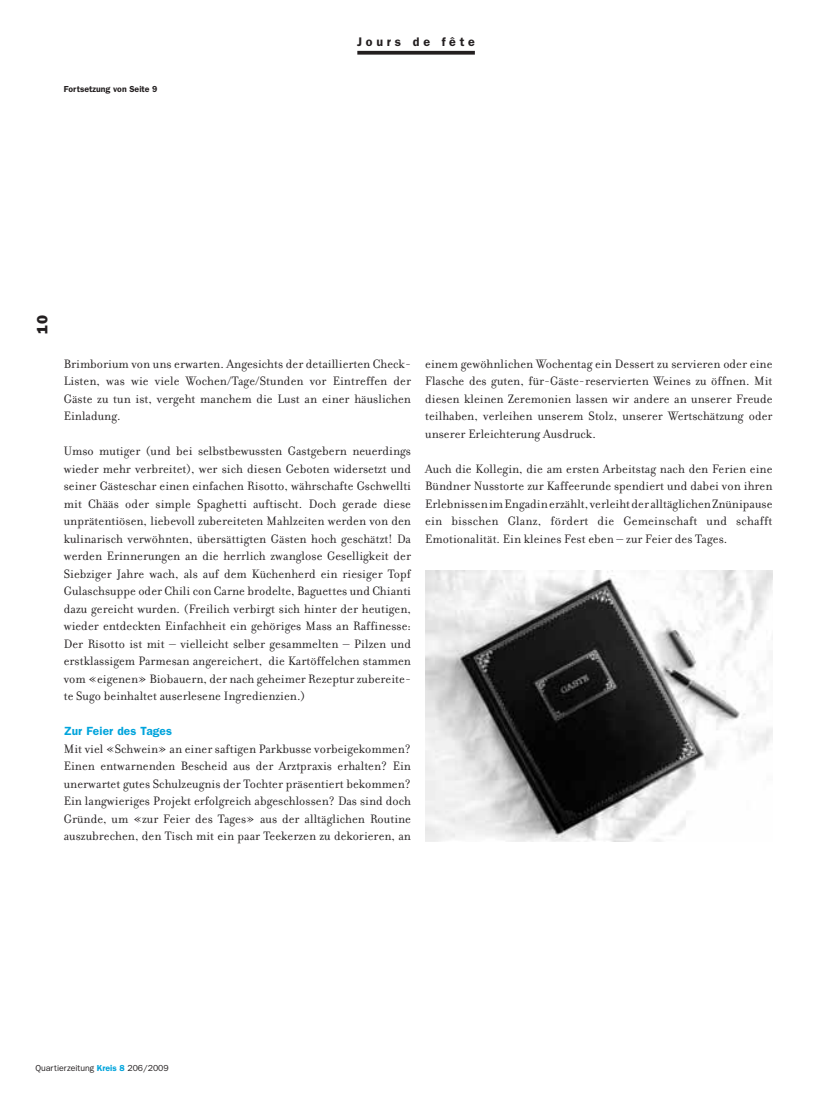
<style>
.page{position:relative;width:815px;height:1106px;background:#fff}
.page>*{position:absolute;margin:0;border:0;box-sizing:border-box;transform-origin:0 0}
.t1{font:800 15px "Franklin Gothic";color:#231f20}
.t2{font:13.12px/17.5px "Filosofia";letter-spacing:.005em;color:#231f20;text-align:justify}
.t3{font:600 12.5px "Franklin Gothic";letter-spacing:.3em;color:#231f20}
.t4{font:600 11.88px "Franklin Gothic";letter-spacing:.01em;color:#00a4dc}
.t5{font:8.75px "Franklin Gothic";color:#231f20}
.t6{font:600 8.75px "Franklin Gothic";color:#231f20}
.s1{font-weight:600;color:#00a4dc}
</style>
<div class="page">
<svg style="left:357px;top:51px;width:118px;height:4px"></svg>
<img style="left:425px;top:570px;width:347px;height:271px">
<p class="t6" style="left:64px;top:86px;width:95px">Fortsetzung von Seite 9</p>
<p class="t3" style="left:357px;top:37px;width:119px">Jours de fête</p>
<p class="t1" style="left:37px;top:333px;width:20px;rotate:-90deg">10</p>
<p class="t2" style="left:64px;top:356px;width:349px">Brimborium von uns erwarten. Angesichts der detaillierten Check-Listen, was wie viele Wochen/Tage/Stunden vor Eintreffen der Gäste zu tun ist, vergeht manchem die Lust an einer häuslichen Einladung.</p>
<p class="t2" style="left:64px;top:444px;width:349px">Umso mutiger (und bei selbstbewussten Gastgebern neuerdings wieder mehr verbreitet), wer sich diesen Geboten widersetzt und seiner Gästeschar einen einfachen Risotto, währschafte Gschwellti mit Chääs oder simple Spaghetti auftischt. Doch gerade diese unprätentiösen, liebevoll zubereiteten Mahlzeiten werden von den kulinarisch verwöhnten, übersättigten Gästen hoch geschätzt! Da werden Erinnerungen an die herrlich zwanglose Geselligkeit der Siebziger Jahre wach, als auf dem Küchenherd ein riesiger Topf Gulaschsuppe oder Chili con Carne brodelte, Baguettes und Chianti dazu gereicht wurden. (Freilich verbirgt sich hinter der heutigen, wieder entdeckten Einfachheit ein gehöriges Mass an Raffinesse:<br>Der Risotto ist mit – vielleicht selber gesammelten – Pilzen und erstklassigem Parmesan angereichert, die Kartöffelchen stammen vom «eigenen» Biobauern, der nach geheimer Rezeptur zubereite&shy;te Sugo beinhaltet auserlesene Ingredienzien.)</p>
<p class="t4" style="left:64px;top:727px;width:110px">Zur Feier des Tages</p>
<p class="t2" style="left:64px;top:741px;width:349px">Mit viel «Schwein» an einer saftigen Parkbusse vorbeigekommen?<br>Einen entwarnenden Bescheid aus der Arztpraxis erhalten? Ein unerwartet gutes Schulzeugnis der Tochter präsentiert bekommen?<br>Ein langwieriges Projekt erfolgreich abgeschlossen? Das sind doch Gründe, um «zur Feier des Tages» aus der alltäglichen Routine auszubrechen, den Tisch mit ein paar Teekerzen zu dekorieren, an</p>
<p class="t2" style="left:425px;top:356px;width:349px">einem gewöhnlichen Wochentag ein Dessert zu servieren oder eine Flasche des guten, für-Gäste-reservierten Weines zu öffnen. Mit diesen kleinen Zeremonien lassen wir andere an unserer Freude teilhaben, verleihen unserem Stolz, unserer Wertschätzung oder unserer Erleichterung Ausdruck.</p>
<p class="t2" style="left:425px;top:461px;width:349px">Auch die Kollegin, die am ersten Arbeitstag nach den Ferien eine Bündner Nusstorte zur Kaffeerunde spendiert und dabei von ihren Erlebnissen im Engadin erzählt, verleiht der alltäglichen Znünipause ein bisschen Glanz, fördert die Gemeinschaft und schafft Emotionalität. Ein kleines Fest eben – zur Feier des Tages.</p>
<p class="t5" style="left:35px;top:1064px;width:135px">Quartierzeitung <span class="s1">Kreis 8</span> 206/2009</p>
</div>
